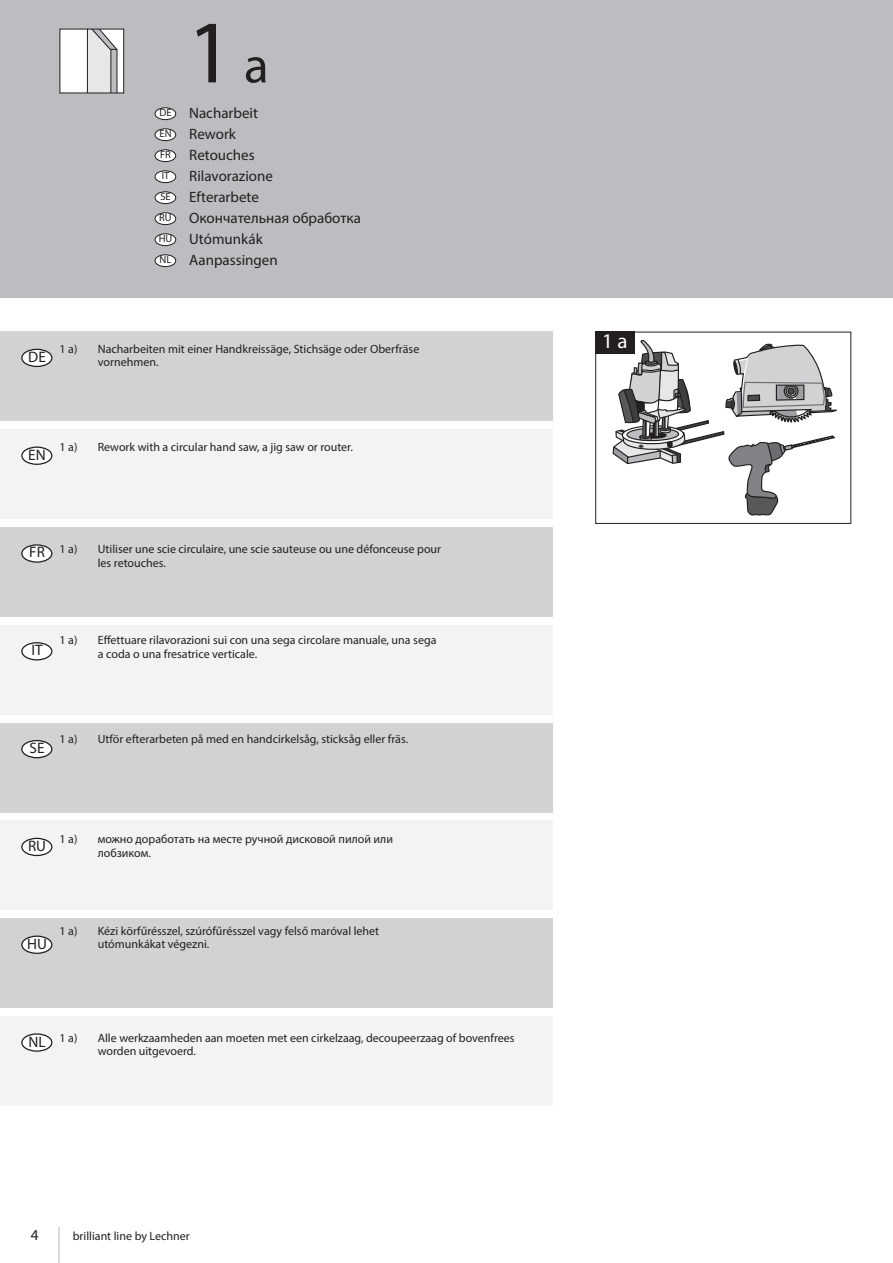
<style>
.page{position:relative;width:893px;height:1263px;background:#fff}
.page>*{position:absolute;margin:0;border:0;box-sizing:border-box;transform-origin:0 0}
.t1{font:90px "Myriad Pro";color:#231f20}
.t2{font:21px "Myriad Pro";color:#fff}
.t3{font:15.15px "Myriad Pro";color:#231f20}
.t4{font:15px/21px "Myriad Pro";color:#231f20}
.t5{font:12px/13.5px "Myriad Pro";color:#231f20}
.t6{font:10.5px/21px "Myriad Pro";color:#231f20}
.s1{font-size:51px}
</style>
<div class="page">
<hr style="left:58px;top:1228px;width:2px;height:35px;background:#d9dadc">
<div style="left:0;top:821px;width:850px;height:89px;background:#f2f3f4"></div>
<div style="left:0;top:625px;width:850px;height:89px;background:#f2f3f4"></div>
<div style="left:0;top:430px;width:850px;height:89px;background:#f2f3f4"></div>
<div style="left:0;top:332px;width:850px;height:89px;background:#d1d2d4"></div>
<div style="left:0;top:723px;width:850px;height:89px;background:#d1d2d4"></div>
<div style="left:0;top:527px;width:850px;height:90px;background:#d1d2d4"></div>
<div style="left:0;top:918px;width:850px;height:90px;background:#d1d2d4"></div>
<div style="left:22px;top:349px;width:30px;height:17px;background:#fff;border-radius:50%"></div>
<div style="left:21px;top:349px;width:31px;height:18px;border:1px solid #231f20;border-radius:50%"></div>
<div style="left:22px;top:447px;width:30px;height:17px;background:#fff;border-radius:50%"></div>
<div style="left:21px;top:446px;width:31px;height:19px;border:1px solid #231f20;border-radius:50%"></div>
<div style="left:22px;top:545px;width:30px;height:17px;background:#fff;border-radius:50%"></div>
<div style="left:21px;top:544px;width:31px;height:19px;border:1px solid #231f20;border-radius:50%"></div>
<div style="left:22px;top:643px;width:30px;height:17px;background:#fff;border-radius:50%"></div>
<div style="left:21px;top:642px;width:31px;height:18px;border:1px solid #231f20;border-radius:50%"></div>
<div style="left:22px;top:740px;width:30px;height:18px;background:#fff;border-radius:50%"></div>
<div style="left:21px;top:740px;width:31px;height:18px;border:1px solid #231f20;border-radius:50%"></div>
<div style="left:22px;top:936px;width:30px;height:17px;background:#fff;border-radius:50%"></div>
<div style="left:21px;top:935px;width:31px;height:19px;border:1px solid #231f20;border-radius:50%"></div>
<div style="left:22px;top:838px;width:30px;height:17px;background:#fff;border-radius:50%"></div>
<div style="left:21px;top:838px;width:31px;height:18px;border:1px solid #231f20;border-radius:50%"></div>
<div style="left:0;top:1016px;width:850px;height:90px;background:#f2f3f4"></div>
<div style="left:22px;top:1034px;width:30px;height:17px;background:#fff;border-radius:50%"></div>
<div style="left:21px;top:1033px;width:31px;height:19px;border:1px solid #231f20;border-radius:50%"></div>
<div style="left:554px;top:0;width:339px;height:1242px;background:#fff"></div>
<div style="left:0;top:0;width:893px;height:298px;background:#bcbdc0"></div>
<div style="left:595px;top:332px;width:40px;height:22px;background:#231f20"></div>
<svg style="left:612px;top:340px;width:225px;height:176px"></svg>
<div style="left:595px;top:332px;width:256px;height:192px;border:1px solid #231f20"></div>
<div style="left:60px;top:29px;width:64px;height:64px;background:#fff"></div>
<svg style="left:86px;top:31px;width:32px;height:60px;background:#cdced0"></svg>
<div style="left:60px;top:29px;width:64px;height:64px;border:1px solid #231f20"></div>
<div style="left:155px;top:108px;width:21px;height:12px;background:#fff;border-radius:50%"></div>
<div style="left:155px;top:107px;width:21px;height:13px;border:1px solid #231f20;border-radius:50%"></div>
<div style="left:155px;top:129px;width:21px;height:12px;background:#fff;border-radius:50%"></div>
<div style="left:155px;top:128px;width:21px;height:13px;border:1px solid #231f20;border-radius:50%"></div>
<div style="left:155px;top:150px;width:21px;height:12px;background:#fff;border-radius:50%"></div>
<div style="left:155px;top:149px;width:21px;height:13px;border:1px solid #231f20;border-radius:50%"></div>
<div style="left:155px;top:171px;width:21px;height:12px;background:#fff;border-radius:50%"></div>
<div style="left:155px;top:170px;width:21px;height:13px;border:1px solid #231f20;border-radius:50%"></div>
<div style="left:155px;top:192px;width:21px;height:12px;background:#fff;border-radius:50%"></div>
<div style="left:155px;top:191px;width:21px;height:13px;border:1px solid #231f20;border-radius:50%"></div>
<div style="left:155px;top:213px;width:21px;height:12px;background:#fff;border-radius:50%"></div>
<div style="left:155px;top:212px;width:21px;height:13px;border:1px solid #231f20;border-radius:50%"></div>
<div style="left:155px;top:234px;width:21px;height:12px;background:#fff;border-radius:50%"></div>
<div style="left:155px;top:233px;width:21px;height:13px;border:1px solid #231f20;border-radius:50%"></div>
<div style="left:155px;top:255px;width:21px;height:12px;background:#fff;border-radius:50%"></div>
<div style="left:155px;top:254px;width:21px;height:13px;border:1px solid #231f20;border-radius:50%"></div>
<p class="t6" style="left:159px;top:102px;width:15px">DE<br>EN<br>FR<br>IT<br>SE<br>RU<br>HU<br>NL</p>
<h1 class="t1" style="left:187px;top:-3px;width:83px">1 <span class="s1">a</span></h1>
<p class="t4" style="left:189px;top:102px;width:173px">Nacharbeit<br>Rework<br>Retouches<br>Rilavorazione<br>Efterarbete<br>Окончательная обработка<br>Utómunkák<br>Aanpassingen</p>
<p class="t3" style="left:28px;top:347px;width:19px">DE</p>
<p class="t5" style="left:60px;top:342px;width:19px">1 a)</p>
<p class="t5" style="left:98px;top:342px;width:323px">Nacharbeiten mit einer Handkreissäge, Stichsäge oder Oberfräse vornehmen.</p>
<p class="t3" style="left:28px;top:445px;width:19px">EN</p>
<p class="t5" style="left:60px;top:440px;width:19px">1 a)</p>
<p class="t5" style="left:98px;top:440px;width:257px">Rework with a circular hand saw, a jig saw or router.</p>
<p class="t3" style="left:29px;top:543px;width:17px">FR</p>
<p class="t5" style="left:60px;top:542px;width:19px">1 a)</p>
<p class="t5" style="left:98px;top:542px;width:345px">Utiliser une scie circulaire, une scie sauteuse ou une défonceuse pour les retouches.</p>
<p class="t3" style="left:31px;top:641px;width:13px">IT</p>
<p class="t5" style="left:60px;top:633px;width:19px">1 a)</p>
<p class="t5" style="left:98px;top:633px;width:340px">Effettuare rilavorazioni sui con una sega circolare manuale, una sega a coda o una fresatrice verticale.</p>
<p class="t3" style="left:30px;top:739px;width:16px">SE</p>
<p class="t5" style="left:60px;top:732px;width:19px">1 a)</p>
<p class="t5" style="left:98px;top:732px;width:312px">Utför efterarbeten på med en handcirkelsåg, sticksåg eller fräs.</p>
<p class="t3" style="left:28px;top:836px;width:20px">RU</p>
<p class="t5" style="left:60px;top:832px;width:19px">1 a)</p>
<p class="t5" style="left:98px;top:832px;width:297px">можно доработать на месте ручной дисковой пилой или лобзиком.</p>
<p class="t3" style="left:27px;top:934px;width:21px">HU</p>
<p class="t5" style="left:60px;top:924px;width:19px">1 a)</p>
<p class="t5" style="left:98px;top:924px;width:283px">Kézi körfűrésszel, szúrófűrésszel vagy felső maróval lehet utómunkákat végezni.</p>
<p class="t3" style="left:28px;top:1032px;width:19px">NL</p>
<p class="t5" style="left:60px;top:1031px;width:19px">1 a)</p>
<p class="t5" style="left:98px;top:1031px;width:418px">Alle werkzaamheden aan moeten met een cirkelzaag, decoupeerzaag of bovenfrees worden uitgevoerd.</p>
<p class="t3" style="left:31px;top:1225px;width:9px">4</p>
<p class="t5" style="left:73px;top:1229px;width:118px">brilliant line by Lechner</p>
<h2 class="t2" style="left:602px;top:328px;width:27px">1 a</h2>
</div>
